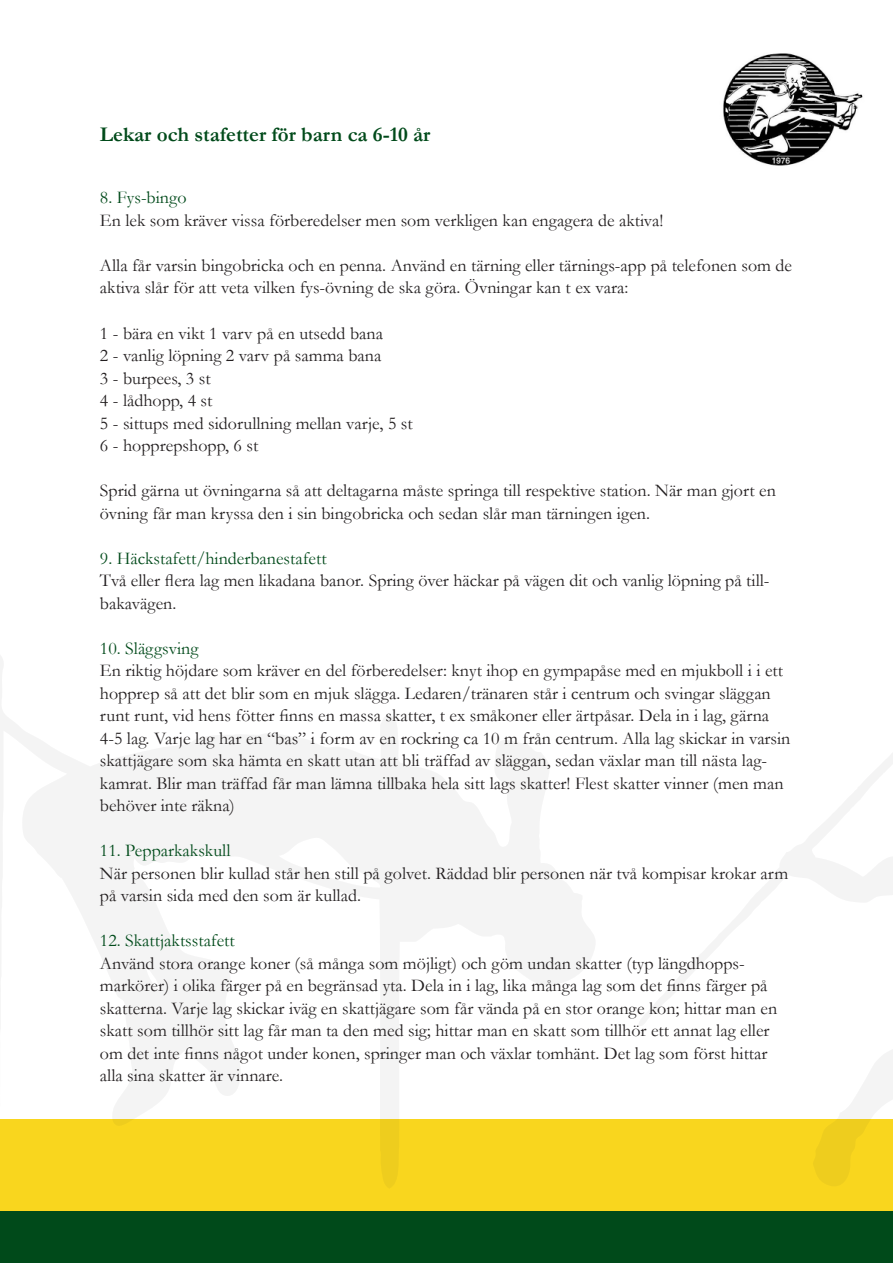
<style>
.page{position:relative;width:893px;height:1263px;background:#fff}
.page>*{position:absolute;margin:0;border:0;box-sizing:border-box;transform-origin:0 0}
.t1{font:700 21px "Garamond";color:#004a1a}
.t2{font:18px/22.5px "Garamond";color:#231f20}
.t3{font:18px "Garamond";color:#004a1a}
.t4{font:900 13.5px "Brandon Grotesque";letter-spacing:.07em;color:#004a1a}
</style>
<div class="page">
<div style="left:0;top:1119px;width:893px;height:106px;background:#f9d61e"></div>
<div style="left:0;top:1212px;width:893px;height:51px;background:#004a1a"></div>
<svg style="left:0;top:656px;width:596px;height:556px"></svg>
<svg style="left:639px;top:753px;width:254px;height:433px"></svg>
<img style="left:723px;top:53px;width:140px;height:113px">
<p class="t1" style="left:100px;top:120px;width:332px">Lekar och stafetter för barn ca 6-10 år</p>
<p class="t3" style="left:100px;top:186px;width:88px">8. Fys-bingo</p>
<p class="t2" style="left:100px;top:209px;width:565px">En lek som kräver vissa förberedelser men som verkligen kan engagera de aktiva!</p>
<p class="t2" style="left:100px;top:254px;width:694px">Alla får varsin bingobricka och en penna. Använd en tärning eller tärnings-app på telefonen som de aktiva slår för att veta vilken fys-övning de ska göra. Övningar kan t ex vara:</p>
<p class="t2" style="left:100px;top:321px;width:285px">1 - bära en vikt 1 varv på en utsedd bana</p>
<p class="t2" style="left:100px;top:344px;width:283px">2 - vanlig löpning 2 varv på samma bana</p>
<p class="t2" style="left:100px;top:366px;width:112px">3 - burpees, 3 st</p>
<p class="t2" style="left:100px;top:389px;width:114px">4 - lådhopp, 4 st</p>
<p class="t2" style="left:100px;top:411px;width:314px">5 - sittups med sidorullning mellan varje, 5 st</p>
<p class="t2" style="left:100px;top:434px;width:160px">6 - hopprepshopp, 6 st</p>
<p class="t2" style="left:100px;top:479px;width:677px">Sprid gärna ut övningarna så att deltagarna måste springa till respektive station. När man gjort en övning får man kryssa den i sin bingobricka och sedan slår man tärningen igen.</p>
<p class="t3" style="left:100px;top:546px;width:228px">9. Häckstafett/hinderbanestafett</p>
<p class="t2" style="left:100px;top:569px;width:671px">Två eller flera lag men likadana banor. Spring över häckar på vägen dit och vanlig löpning på till&shy;bakavägen.</p>
<p class="t3" style="left:100px;top:636px;width:100px">10. Släggsving</p>
<p class="t2" style="left:100px;top:659px;width:692px">En riktig höjdare som kräver en del förberedelser: knyt ihop en gympapåse med en mjukboll i i ett hopprep så att det blir som en mjuk slägga. Ledaren/tränaren står i centrum och svingar släggan runt runt, vid hens fötter finns en massa skatter, t ex småkoner eller ärtpåsar. Dela in i lag, gärna 4-5 lag. Varje lag har en “bas” i form av en rockring ca 10 m från centrum. Alla lag skickar in varsin skattjägare som ska hämta en skatt utan att bli träffad av släggan, sedan växlar man till nästa lag&shy;kamrat. Blir man träffad får man lämna tillbaka hela sitt lags skatter! Flest skatter vinner (men man behöver inte räkna)</p>
<p class="t3" style="left:100px;top:838px;width:132px">11. Pepparkakskull</p>
<p class="t2" style="left:100px;top:861px;width:690px">När personen blir kullad står hen still på golvet. Räddad blir personen när två kompisar krokar arm på varsin sida med den som är kullad.</p>
<p class="t3" style="left:100px;top:928px;width:136px">12. Skattjaktsstafett</p>
<p class="t2" style="left:100px;top:951px;width:679px">Använd stora orange koner (så många som möjligt) och göm undan skatter (typ längdhopps&shy;markörer) i olika färger på en begränsad yta. Dela in i lag, lika många lag som det finns färger på skatterna. Varje lag skickar iväg en skattjägare som får vända på en stor orange kon; hittar man en skatt som tillhör sitt lag får man ta den med sig; hittar man en skatt som tillhör ett annat lag eller om det inte finns något under konen, springer man och växlar tomhänt. Det lag som först hittar alla sina skatter är vinnare.</p>
<p class="t4" style="left:109px;top:543px;width:80px">KOMMITTÉN</p>
</div>
